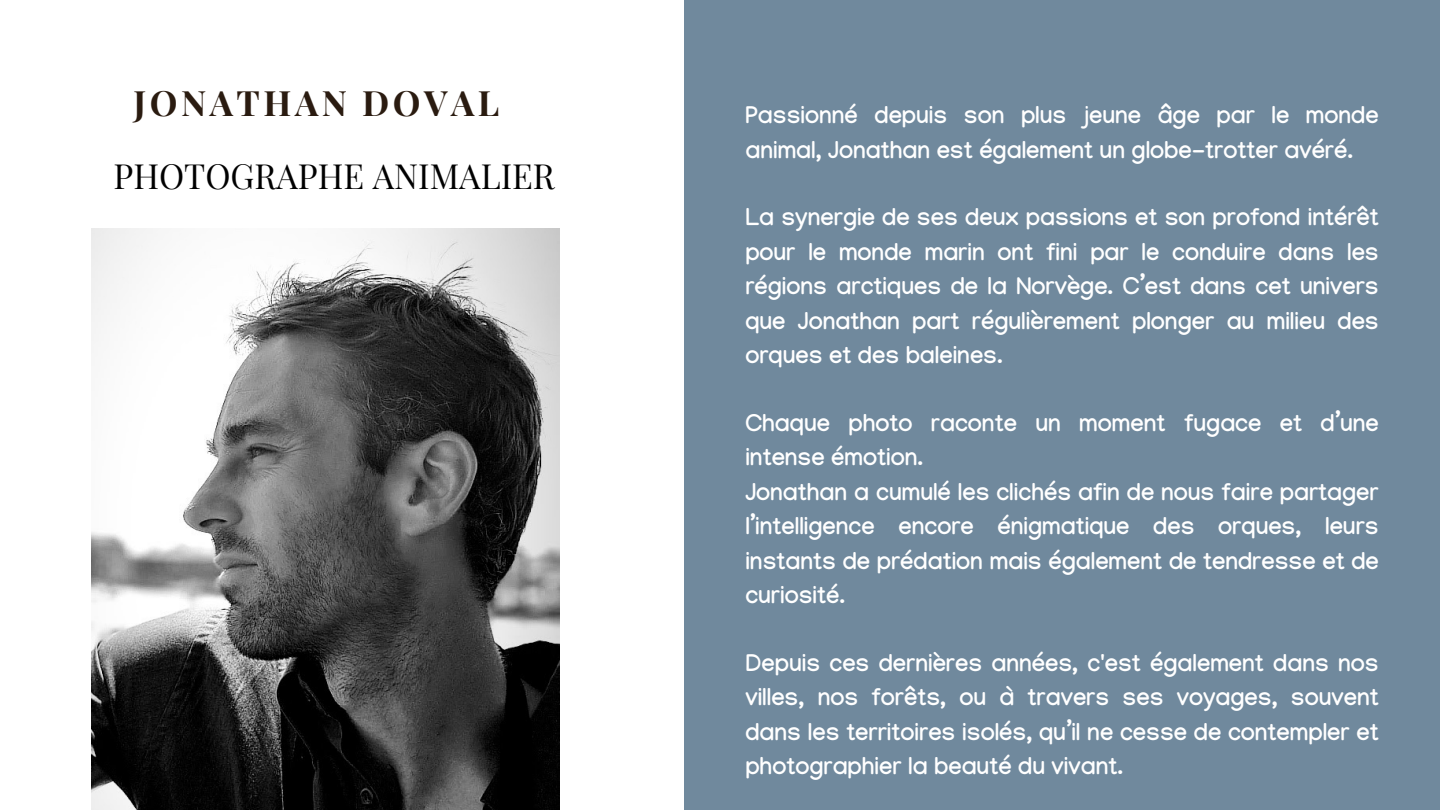
<style>
.page{position:relative;width:1440px;height:810px;background:#fff}
.page>*{position:absolute;margin:0;border:0;box-sizing:border-box;transform-origin:0 0}
.t1{font:700 35px "Playfair Display";letter-spacing:.1em;color:#2a1b10}
.t2{font:34px "Playfair Display";color:#000}
.t3{font:700 24px/34.5px "Manjari";color:#fff;text-align:justify}
</style>
<div class="page">
<div style="left:684px;top:0;width:756px;height:810px;background:#70899d"></div>
<img style="left:92px;top:229px;width:468px;height:581px">
<h2 class="t1" style="left:134px;top:78px;width:367px">JONATHAN DOVAL</h2>
<p class="t2" style="left:114px;top:152px;width:443px">PHOTOGRAPHE ANIMALIER</p>
<p class="t3" style="left:745px;top:102px;width:635px">Passionné depuis son plus jeune âge par le monde animal, Jonathan est également un globe-trotter avéré.</p>
<p class="t3" style="left:745px;top:204px;width:635px">La synergie de ses deux passions et son profond intérêt pour le monde marin ont fini par le conduire dans les régions arctiques de la Norvège. C’est dans cet univers que Jonathan part régulièrement plonger au milieu des orques et des baleines.</p>
<p class="t3" style="left:745px;top:410px;width:635px">Chaque photo raconte un moment fugace et d’une intense émotion.</p>
<p class="t3" style="left:745px;top:479px;width:635px">Jonathan a cumulé les clichés afin de nous faire partager l’intelligence encore énigmatique des orques, leurs instants de prédation mais également de tendresse et de curiosité.</p>
<p class="t3" style="left:745px;top:650px;width:635px">Depuis ces dernières années, c'est également dans nos villes, nos forêts, ou à travers ses voyages, souvent dans les territoires isolés, qu’il ne cesse de contempler et photographier la beauté du vivant.</p>
</div>
